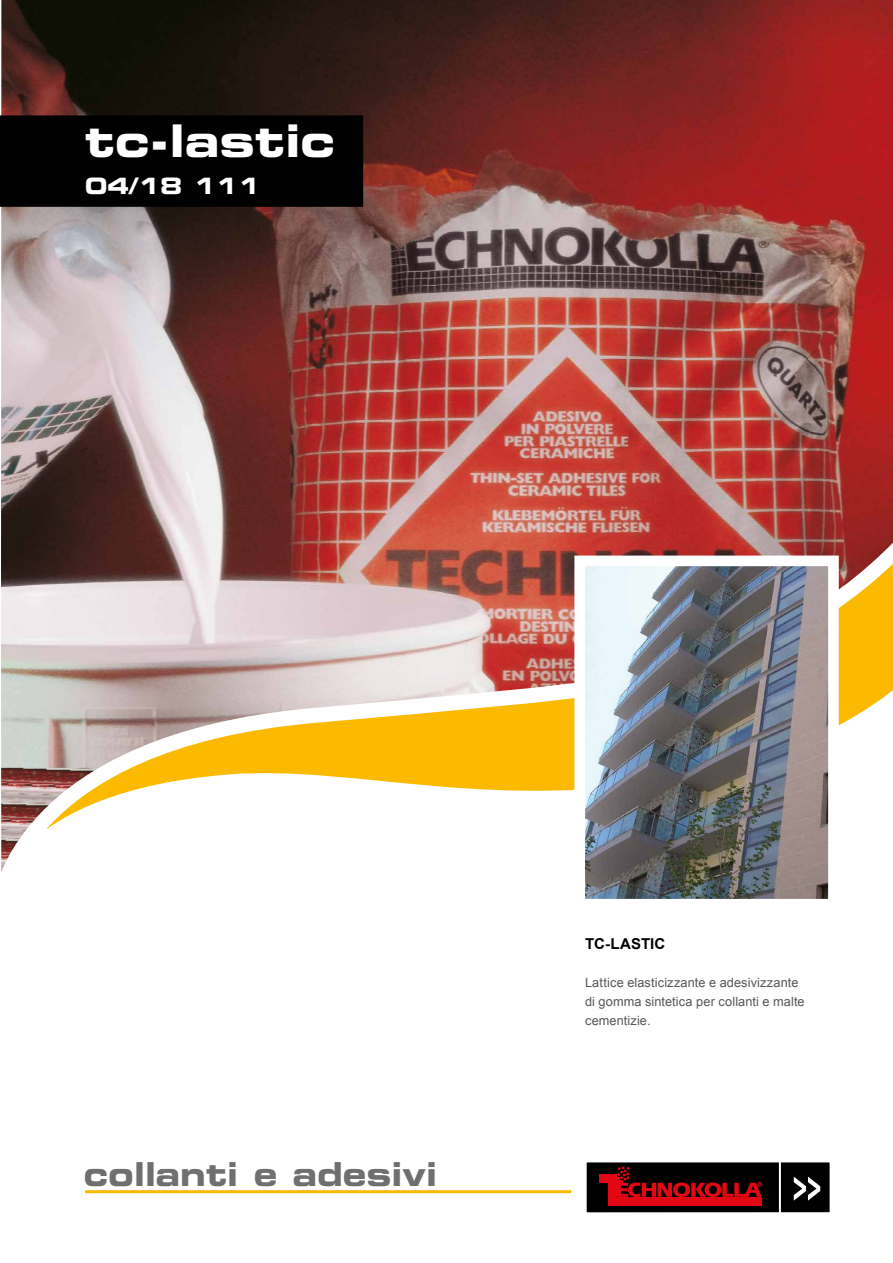
<style>
.page{position:relative;width:893px;height:1263px;background:#fff}
.page>*{position:absolute;margin:0;border:0;box-sizing:border-box;transform-origin:0 0}
.t1{font:45px "Eurostile Bold Extended Two";color:#fff}
.t2{font:33px "Eurostile Bold Extended Two";color:#706f6f;scale:.96 1}
.t3{font:22.5px "Eurostile Bold Extended Two";color:#fff}
.t4{font:700 15px "Arial";letter-spacing:.005em;color:#000}
.t5{font:12.75px/18.8px "Arial";letter-spacing:.01em;color:#575756}
</style>
<div class="page">
<img style="left:1px;top:0;width:892px;height:485px">
<img style="left:1px;top:485px;width:892px;height:187px">
<div style="left:0;top:115px;width:363px;height:92px;background:#000;border:2px solid #000"></div>
<svg style="left:1px;top:672px;width:892px;height:522px"></svg>
<div style="left:586px;top:1161px;width:245px;height:52px;background:#000"></div>
<div style="left:585px;top:1160px;width:247px;height:54px;border:2px solid #fff"></div>
<svg style="left:599px;top:1166px;width:163px;height:39px"></svg>
<svg style="left:794px;top:1176px;width:26px;height:24px"></svg>
<hr style="left:779px;top:1161px;width:2px;height:52px;background:#fff">
<hr style="left:85px;top:1190px;width:486px;height:3px;background:#fbba00">
<img style="left:586px;top:567px;width:241px;height:330px">
<div style="left:574px;top:555px;width:265px;height:354px;border:11px solid #fff"></div>
<h1 class="t1" style="left:85px;top:109px;width:252px">tc-lastic</h1>
<h3 class="t3" style="left:85px;top:170px;width:177px">04/18 111</h3>
<h2 class="t2" style="left:84px;top:1150px;width:369px">collanti e adesivi</h2>
<p class="t4" style="left:585px;top:934px;width:82px">TC-LASTIC</p>
<p class="t5" style="left:585px;top:974px;width:221px">Lattice elasticizzante e adesivizzante di gomma sintetica per collanti e malte cementizie.</p>
</div>
